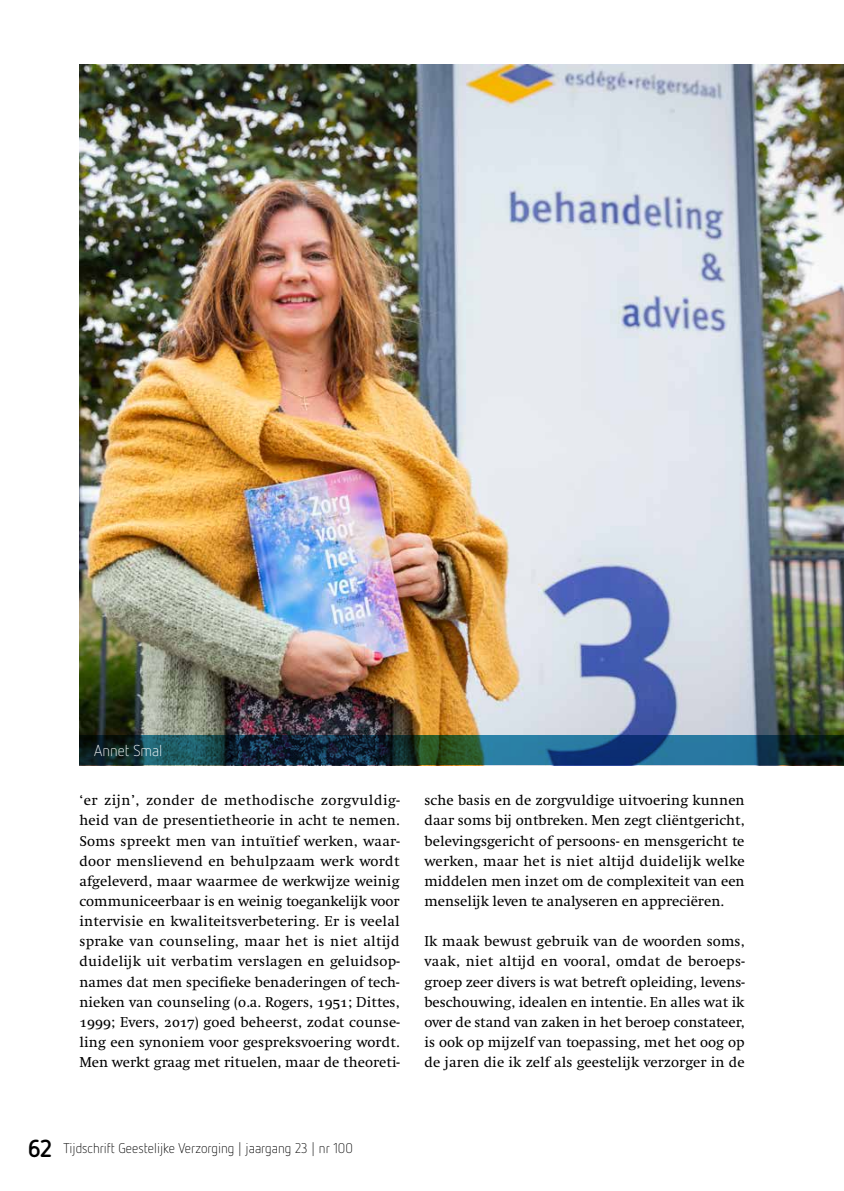
<style>
.page{position:relative;width:844px;height:1191px;background:#fff}
.page>*{position:absolute;margin:0;border:0;box-sizing:border-box;transform-origin:0 0}
.t1{font:300 15.75px "Netto OT";color:#fff}
.t2{font:14.88px/20.1px "Swift ISE";color:#000;text-align:justify}
.t3{font:300 14px "Netto OT";color:#000}
.s1{font-weight:700;font-size:24.5px}
</style>
<div class="page">
<img style="left:79px;top:65px;width:764px;height:670px">
<svg style="left:79px;top:735px;width:764px;height:30px;background:#184457"></svg>
<p class="t1" style="left:94px;top:741px;width:70px">Annet Smal</p>
<p class="t2" style="left:79px;top:790px;width:322px">‘er zijn’, zonder de methodische zorgvuldig&shy;heid van de presentietheorie in acht te nemen.<br>Soms spreekt men van intuïtief werken, waar&shy;door menslievend en behulpzaam werk wordt afgeleverd, maar waarmee de werkwijze weinig communiceerbaar is en weinig toegankelijk voor intervisie en kwaliteitsverbetering. Er is veelal sprake van counseling, maar het is niet altijd duidelijk uit verbatim verslagen en geluidsop&shy;names dat men specifieke benaderingen of tech&shy;nieken van counseling (o.a. Rogers, 1951; Dittes, 1999; Evers, 2017) goed beheerst, zodat counse&shy;ling een synoniem voor gespreksvoering wordt.<br>Men werkt graag met rituelen, maar de theoreti-</p>
<p class="t2" style="left:424px;top:790px;width:322px">sche basis en de zorgvuldige uitvoering kunnen daar soms bij ontbreken. Men zegt cliëntgericht, belevingsgericht of persoons- en mensgericht te werken, maar het is niet altijd duidelijk welke middelen men inzet om de complexiteit van een menselijk leven te analyseren en appreciëren.</p>
<p class="t2" style="left:424px;top:931px;width:322px">Ik maak bewust gebruik van de woorden soms, vaak, niet altijd en vooral, omdat de beroeps&shy;groep zeer divers is wat betreft opleiding, levens&shy;beschouwing, idealen en intentie. En alles wat ik over de stand van zaken in het beroep constateer, is ook op mijzelf van toepassing, met het oog op de jaren die ik zelf als geestelijk verzorger in de</p>
<p class="t3" style="left:27px;top:1139px;width:327px"><span class="s1">62</span> Tijdschrift Geestelijke Verzorging | jaargang 23 | nr 100</p>
</div>
